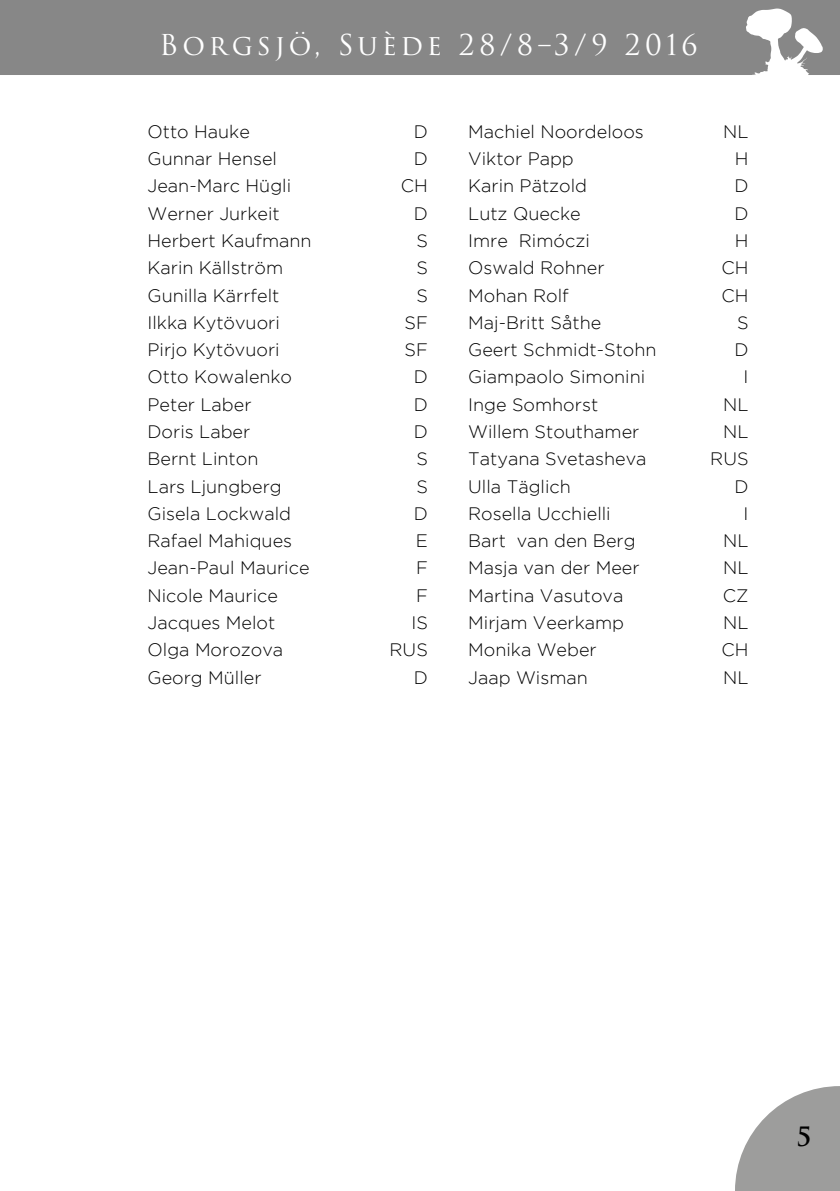
<style>
.page{position:relative;width:840px;height:1191px;background:#fff}
.page>*{position:absolute;margin:0;border:0;box-sizing:border-box;transform-origin:0 0}
.t1{font:28px "Trajan Pro 3";letter-spacing:.135em;color:#fff}
.t2{font:700 26px "Trajan Pro";color:#000}
.t3{font:300 18px "Gotham";color:#000}
</style>
<div class="page">
<svg style="left:735px;top:1086px;width:104px;height:105px"></svg>
<div style="left:0;top:0;width:839px;height:75px;background:#878787"></div>
<svg style="left:746px;top:9px;width:76px;height:66px"></svg>
<h1 class="t1" style="left:159px;top:26px;width:540px">Borgsjö, Suède 28/8–3/9 2016</h1>
<p class="t3" style="left:147px;top:122px;width:104px">Otto Hauke</p>
<p class="t3" style="left:413px;top:122px;width:16px">D</p>
<p class="t3" style="left:147px;top:149px;width:131px">Gunnar Hensel</p>
<p class="t3" style="left:413px;top:149px;width:16px">D</p>
<p class="t3" style="left:147px;top:176px;width:145px">Jean-Marc Hügli</p>
<p class="t3" style="left:400px;top:176px;width:28px">CH</p>
<p class="t3" style="left:147px;top:204px;width:134px">Werner Jurkeit</p>
<p class="t3" style="left:413px;top:204px;width:16px">D</p>
<p class="t3" style="left:147px;top:231px;width:165px">Herbert Kaufmann</p>
<p class="t3" style="left:416px;top:231px;width:13px">S</p>
<p class="t3" style="left:147px;top:258px;width:137px">Karin Källström</p>
<p class="t3" style="left:416px;top:258px;width:13px">S</p>
<p class="t3" style="left:147px;top:285px;width:133px">Gunilla Kärrfelt</p>
<p class="t3" style="left:416px;top:285px;width:13px">S</p>
<p class="t3" style="left:147px;top:313px;width:134px">Ilkka Kytövuori</p>
<p class="t3" style="left:404px;top:313px;width:25px">SF</p>
<p class="t3" style="left:147px;top:340px;width:133px">Pirjo Kytövuori</p>
<p class="t3" style="left:404px;top:340px;width:25px">SF</p>
<p class="t3" style="left:147px;top:367px;width:146px">Otto Kowalenko</p>
<p class="t3" style="left:413px;top:367px;width:16px">D</p>
<p class="t3" style="left:147px;top:394px;width:105px">Peter Laber</p>
<p class="t3" style="left:413px;top:394px;width:16px">D</p>
<p class="t3" style="left:147px;top:422px;width:104px">Doris Laber</p>
<p class="t3" style="left:413px;top:422px;width:16px">D</p>
<p class="t3" style="left:147px;top:449px;width:112px">Bernt Linton</p>
<p class="t3" style="left:416px;top:449px;width:13px">S</p>
<p class="t3" style="left:147px;top:476px;width:136px">Lars Ljungberg</p>
<p class="t3" style="left:416px;top:476px;width:13px">S</p>
<p class="t3" style="left:147px;top:503px;width:145px">Gisela Lockwald</p>
<p class="t3" style="left:413px;top:503px;width:16px">D</p>
<p class="t3" style="left:147px;top:531px;width:146px">Rafael Mahiques</p>
<p class="t3" style="left:415px;top:531px;width:14px">E</p>
<p class="t3" style="left:147px;top:558px;width:163px">Jean-Paul Maurice</p>
<p class="t3" style="left:416px;top:558px;width:13px">F</p>
<p class="t3" style="left:147px;top:585px;width:132px">Nicole Maurice</p>
<p class="t3" style="left:416px;top:585px;width:13px">F</p>
<p class="t3" style="left:147px;top:613px;width:129px">Jacques Melot</p>
<p class="t3" style="left:411px;top:613px;width:18px">IS</p>
<p class="t3" style="left:147px;top:640px;width:137px">Olga Morozova</p>
<p class="t3" style="left:389px;top:640px;width:40px">RUS</p>
<p class="t3" style="left:147px;top:667px;width:115px">Georg Müller</p>
<p class="t3" style="left:413px;top:667px;width:16px">D</p>
<p class="t3" style="left:468px;top:122px;width:177px">Machiel Noordeloos</p>
<p class="t3" style="left:722px;top:122px;width:27px">NL</p>
<p class="t3" style="left:468px;top:149px;width:107px">Viktor Papp</p>
<p class="t3" style="left:734px;top:149px;width:15px">H</p>
<p class="t3" style="left:468px;top:176px;width:120px">Karin Pätzold</p>
<p class="t3" style="left:734px;top:176px;width:16px">D</p>
<p class="t3" style="left:468px;top:204px;width:114px">Lutz Quecke</p>
<p class="t3" style="left:734px;top:204px;width:16px">D</p>
<p class="t3" style="left:468px;top:231px;width:123px">Imre Rimóczi</p>
<p class="t3" style="left:734px;top:231px;width:15px">H</p>
<p class="t3" style="left:468px;top:258px;width:138px">Oswald Rohner</p>
<p class="t3" style="left:721px;top:258px;width:28px">CH</p>
<p class="t3" style="left:468px;top:285px;width:102px">Mohan Rolf</p>
<p class="t3" style="left:721px;top:285px;width:28px">CH</p>
<p class="t3" style="left:468px;top:313px;width:134px">Maj-Britt Såthe</p>
<p class="t3" style="left:736px;top:313px;width:13px">S</p>
<p class="t3" style="left:468px;top:340px;width:190px">Geert Schmidt-Stohn</p>
<p class="t3" style="left:734px;top:340px;width:16px">D</p>
<p class="t3" style="left:468px;top:367px;width:178px">Giampaolo Simonini</p>
<p class="t3" style="left:743px;top:367px;width:6px">I</p>
<p class="t3" style="left:468px;top:394px;width:131px">Inge Somhorst</p>
<p class="t3" style="left:722px;top:394px;width:27px">NL</p>
<p class="t3" style="left:468px;top:422px;width:172px">Willem Stouthamer</p>
<p class="t3" style="left:722px;top:422px;width:27px">NL</p>
<p class="t3" style="left:468px;top:449px;width:180px">Tatyana Svetasheva</p>
<p class="t3" style="left:710px;top:449px;width:40px">RUS</p>
<p class="t3" style="left:468px;top:476px;width:104px">Ulla Täglich</p>
<p class="t3" style="left:734px;top:476px;width:16px">D</p>
<p class="t3" style="left:468px;top:503px;width:144px">Rosella Ucchielli</p>
<p class="t3" style="left:743px;top:503px;width:6px">I</p>
<p class="t3" style="left:468px;top:531px;width:169px">Bart van den Berg</p>
<p class="t3" style="left:722px;top:531px;width:27px">NL</p>
<p class="t3" style="left:468px;top:558px;width:173px">Masja van der Meer</p>
<p class="t3" style="left:722px;top:558px;width:27px">NL</p>
<p class="t3" style="left:468px;top:585px;width:156px">Martina Vasutova</p>
<p class="t3" style="left:722px;top:585px;width:27px">CZ</p>
<p class="t3" style="left:468px;top:613px;width:157px">Mirjam Veerkamp</p>
<p class="t3" style="left:722px;top:613px;width:27px">NL</p>
<p class="t3" style="left:468px;top:640px;width:130px">Monika Weber</p>
<p class="t3" style="left:721px;top:640px;width:28px">CH</p>
<p class="t3" style="left:468px;top:667px;width:121px">Jaap Wisman</p>
<p class="t3" style="left:722px;top:667px;width:27px">NL</p>
<h2 class="t2" style="left:795px;top:1120px;width:17px">5</h2>
</div>
